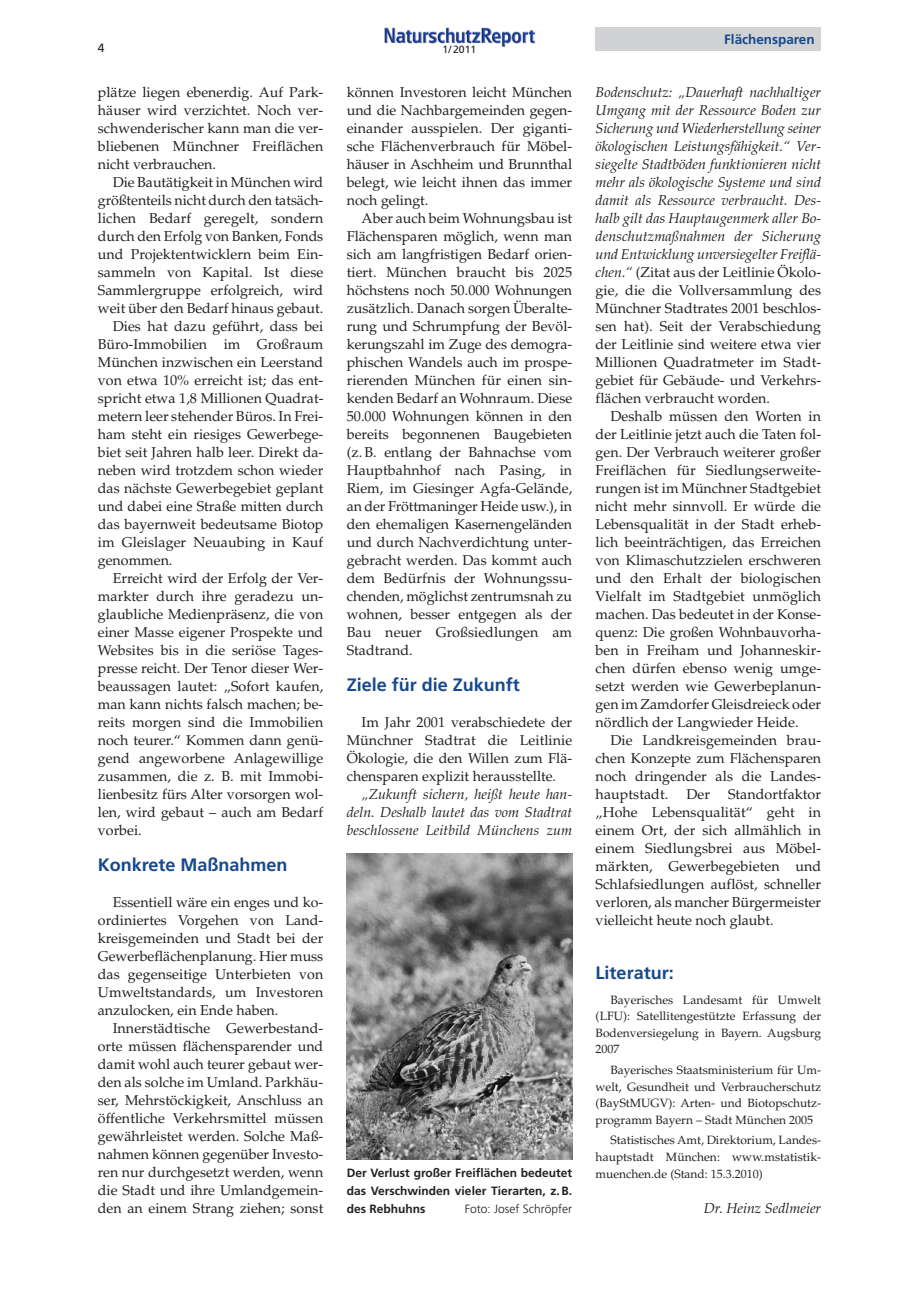
<style>
.page{position:relative;width:919px;height:1289px;background:#fff}
.page>*{position:absolute;margin:0;border:0;box-sizing:border-box;transform-origin:0 0}
.t1{font:700 18px "Frutiger";color:#16488f}
.t2{font:14.25px/18px "Palatino";color:#231f20;text-align:justify}
.t3{font:italic 14.25px/18px "Palatino";color:#231f20;text-align:justify}
.t4{font:700 13.5px "Frutiger";color:#16488f}
.t5{font:12px/16.5px "Palatino";letter-spacing:.005em;color:#231f20;text-align:justify}
.t6{font:700 12px/18px "Frutiger";color:#231f20;text-align:justify}
.t7{font:300 12px "Frutiger";color:#231f20}
.t8{font:12px "Frutiger";color:#231f20}
.t9{font:10.5px "Frutiger";color:#231f20}
.s1{font-style:normal}
</style>
<div class="page">
<img style="left:384px;top:27px;width:152px;height:20px">
<div style="left:595px;top:28px;width:226px;height:23px;background:#d1d2d4"></div>
<img style="left:347px;top:853px;width:225px;height:306px">
<p class="t8" style="left:98px;top:43px;width:8px">4</p>
<p class="t9" style="left:442px;top:45px;width:35px">1/ 2011</p>
<p class="t2" style="left:98px;top:84px;width:227px">plätze liegen ebenerdig. Auf Park&shy;häuser wird verzichtet. Noch ver&shy;schwenderischer kann man die ver&shy;bliebenen Münchner Freiflächen nicht verbrauchen.</p>
<p class="t2" style="left:113px;top:174px;width:212px">Die Bautätigkeit in München wird</p>
<p class="t2" style="left:98px;top:192px;width:227px">größtenteils nicht durch den tatsäch-</p>
<p class="t2" style="left:98px;top:210px;width:227px">lichen Bedarf geregelt, sondern</p>
<p class="t2" style="left:98px;top:228px;width:227px">durch den Erfolg von Banken, Fonds</p>
<p class="t2" style="left:98px;top:246px;width:227px">und Projektentwicklern beim Ein-</p>
<p class="t2" style="left:98px;top:264px;width:227px">sammeln von Kapital. Ist diese</p>
<p class="t2" style="left:98px;top:282px;width:227px">Sammlergruppe erfolgreich, wird</p>
<p class="t2" style="left:98px;top:300px;width:227px">weit über den Bedarf hinaus gebaut.</p>
<p class="t2" style="left:113px;top:318px;width:212px">Dies hat dazu geführt, dass bei</p>
<p class="t2" style="left:98px;top:336px;width:227px">Büro-Immobilien im Großraum</p>
<p class="t2" style="left:98px;top:354px;width:227px">München inzwischen ein Leerstand</p>
<p class="t2" style="left:98px;top:372px;width:227px">von etwa 10% erreicht ist; das ent-</p>
<p class="t2" style="left:98px;top:390px;width:227px">spricht etwa 1,8 Millionen Quadrat-</p>
<p class="t2" style="left:98px;top:408px;width:227px">metern leer stehender Büros. In Frei-</p>
<p class="t2" style="left:98px;top:426px;width:227px">ham steht ein riesiges Gewerbege-</p>
<p class="t2" style="left:98px;top:444px;width:227px">biet seit Jahren halb leer. Direkt da-</p>
<p class="t2" style="left:98px;top:462px;width:227px">neben wird trotzdem schon wieder</p>
<p class="t2" style="left:98px;top:480px;width:227px">das nächste Gewerbegebiet geplant</p>
<p class="t2" style="left:98px;top:498px;width:227px">und dabei eine Straße mitten durch</p>
<p class="t2" style="left:98px;top:516px;width:227px">das bayernweit bedeutsame Biotop</p>
<p class="t2" style="left:98px;top:534px;width:227px">im Gleislager Neuaubing in Kauf</p>
<p class="t2" style="left:98px;top:552px;width:76px">genommen.</p>
<p class="t2" style="left:113px;top:570px;width:212px">Erreicht wird der Erfolg der Ver-</p>
<p class="t2" style="left:98px;top:588px;width:227px">markter durch ihre geradezu un-</p>
<p class="t2" style="left:98px;top:606px;width:227px">glaubliche Medienpräsenz, die von</p>
<p class="t2" style="left:98px;top:624px;width:227px">einer Masse eigener Prospekte und</p>
<p class="t2" style="left:98px;top:642px;width:227px">Websites bis in die seriöse Tages-</p>
<p class="t2" style="left:98px;top:660px;width:227px">presse reicht. Der Tenor dieser Wer-</p>
<p class="t2" style="left:98px;top:678px;width:227px">beaussagen lautet: „Sofort kaufen,</p>
<p class="t2" style="left:98px;top:696px;width:227px">man kann nichts falsch machen; be-</p>
<p class="t2" style="left:98px;top:714px;width:227px">reits morgen sind die Immobilien</p>
<p class="t2" style="left:98px;top:732px;width:227px">noch teurer.“ Kommen dann genü-</p>
<p class="t2" style="left:98px;top:750px;width:227px">gend angeworbene Anlagewillige</p>
<p class="t2" style="left:98px;top:768px;width:227px">zusammen, die z. B. mit Immobi-</p>
<p class="t2" style="left:98px;top:786px;width:227px">lienbesitz fürs Alter vorsorgen wol-</p>
<p class="t2" style="left:98px;top:804px;width:227px">len, wird gebaut – auch am Bedarf</p>
<p class="t2" style="left:98px;top:822px;width:45px">vorbei.</p>
<p class="t1" style="left:98px;top:857px;width:191px">Konkrete Maßnahmen</p>
<p class="t2" style="left:98px;top:894px;width:227px;text-indent:15px">Essentiell wäre ein enges und ko&shy;ordiniertes Vorgehen von Land&shy;kreisgemeinden und Stadt bei der Gewerbeflächenplanung. Hier muss das gegenseitige Unterbieten von Umweltstandards, um Investoren anzulocken, ein Ende haben.</p>
<p class="t2" style="left:98px;top:1020px;width:227px;text-indent:15px">Innerstädtische Gewerbestand - orte müssen flächensparender und damit wohl auch teurer gebaut wer&shy;den als solche im Umland. Parkhäu&shy;ser, Mehrstöckigkeit, Anschluss an öffentliche Verkehrsmittel müssen gewährleistet werden. Solche Maß&shy;nahmen können gegenüber Investo&shy;ren nur durchgesetzt werden, wenn die Stadt und ihre Umlandgemein&shy;den an einem Strang ziehen; sonst</p>
<p class="t2" style="left:347px;top:84px;width:227px">können Investoren leicht München und die Nachbargemeinden gegen&shy;einander ausspielen. Der giganti&shy;sche Flächenverbrauch für Möbel&shy;häuser in Aschheim und Brunnthal belegt, wie leicht ihnen das immer noch gelingt.</p>
<p class="t2" style="left:347px;top:210px;width:227px;text-indent:15px">Aber auch beim Wohnungsbau ist Flächensparen möglich, wenn man sich am langfristigen Bedarf orien&shy;tiert. München braucht bis 2025 höchstens noch 50.000 Wohnungen zusätzlich. Danach sorgen Überalte&shy;rung und Schrumpfung der Bevöl&shy;kerungszahl im Zuge des demogra&shy;phischen Wandels auch im prospe&shy;rierenden München für einen sin&shy;kenden Bedarf an Wohnraum. Diese 50.000 Wohnungen können in den bereits begonnenen Baugebieten (z. B. entlang der Bahnachse vom Hauptbahnhof nach Pasing, in Riem, im Giesinger Agfa-Gelände, an der Fröttmaninger Heide usw.), in den ehemaligen Kasernengeländen und durch Nachverdichtung unter&shy;gebracht werden. Das kommt auch dem Bedürfnis der Wohnungssu&shy;chenden, möglichst zentrumsnah zu wohnen, besser entgegen als der Bau neuer Großsiedlungen am Stadtrand.</p>
<p class="t1" style="left:347px;top:677px;width:175px">Ziele für die Zukunft</p>
<p class="t2" style="left:347px;top:714px;width:227px;text-indent:15px">Im Jahr 2001 verabschiedete der Münchner Stadtrat die Leitlinie Ökologie, die den Willen zum Flä&shy;chensparen explizit herausstellte.</p>
<p class="t3" style="left:347px;top:786px;width:227px;text-indent:15px">„Zukunft sichern, heißt heute han&shy;deln. Deshalb lautet das vom Stadtrat beschlossene Leitbild Münchens zum</p>
<p class="t6" style="left:347px;top:1164px;width:227px">Der Verlust großer Freiflächen bedeutet das Verschwinden vieler Tierarten, z.B. des Rebhuhns</p>
<p class="t7" style="left:464px;top:1204px;width:109px">Foto: Josef Schröpfer</p>
<p class="t4" style="left:724px;top:34px;width:92px">Flächensparen</p>
<p class="t3" style="left:595px;top:84px;width:227px">Bodenschutz: „Dauerhaft nachhaltiger Umgang mit der Ressource Boden zur Sicherung und Wiederherstellung seiner ökologischen Leistungsfähigkeit.“ Ver&shy;siegelte Stadtböden funktionieren nicht mehr als ökologische Systeme und sind damit als Ressource verbraucht. Des&shy;halb gilt das Hauptaugenmerk aller Bo&shy;denschutzmaßnahmen der Sicherung und Entwicklung unversiegelter Freiflä&shy;chen.“ <span class="s1">(Zitat aus der Leitlinie Ökolo&shy;gie, die die Vollversammlung des Münchner Stadtrates 2001 beschlos&shy;sen hat). Seit der Verabschiedung der Leitlinie sind weitere etwa vier Millionen Quadratmeter im Stadt&shy;gebiet für Gebäude- und Verkehrs&shy;flächen verbraucht worden.</span></p>
<p class="t2" style="left:595px;top:408px;width:227px;text-indent:15px">Deshalb müssen den Worten in der Leitlinie jetzt auch die Taten fol&shy;gen. Der Verbrauch weiterer großer Freiflächen für Siedlungserweite&shy;rungen ist im Münchner Stadtgebiet nicht mehr sinnvoll. Er würde die Lebensqualität in der Stadt erheb&shy;lich beeinträchtigen, das Erreichen von Klimaschutzzielen erschweren und den Erhalt der biologischen Vielfalt im Stadtgebiet unmöglich machen. Das bedeutet in der Konse&shy;quenz: Die großen Wohnbauvorha&shy;ben in Freiham und Johanneskir&shy;chen dürfen ebenso wenig umge&shy;setzt werden wie Gewerbeplanun&shy;gen im Zamdorfer Gleisdreieck oder nördlich der Langwieder Heide.</p>
<p class="t2" style="left:595px;top:732px;width:227px;text-indent:15px">Die Landkreisgemeinden brau&shy;chen Konzepte zum Flächensparen noch dringender als die Landes&shy;hauptstadt.</p>
<p class="t2" style="left:595px;top:786px;width:227px;text-indent:132px">Standortfaktor „Hohe Lebensqualität“ geht in einem Ort, der sich allmählich in einem Siedlungsbrei aus Möbel&shy;märkten, Gewerbegebieten und Schlafsiedlungen auflöst, schneller verloren, als mancher Bürgermeister vielleicht heute noch glaubt.</p>
<p class="t1" style="left:595px;top:965px;width:80px">Literatur:</p>
<p class="t5" style="left:595px;top:992px;width:227px;text-indent:15px">Bayerisches Landesamt für Umwelt (LFU): Satellitengestützte Erfassung der Bodenversiegelung in Bayern. Augsburg 2007</p>
<p class="t5" style="left:595px;top:1063px;width:227px;text-indent:15px">Bayerisches Staatsministerium für Um&shy;welt, Gesundheit und Verbraucherschutz (BayStMUGV): Arten- und Biotopschutz&shy;programm Bayern – Stadt München 2005</p>
<p class="t5" style="left:595px;top:1133px;width:227px;text-indent:15px">Statistisches Amt, Direktorium, Landes&shy;hauptstadt München: www.mstatistik&shy;muen chen.de (Stand: 15.3.2010)</p>
<p class="t3" style="left:703px;top:1200px;width:119px">Dr. Heinz Sedlmeier</p>
<p class="t2" style="left:686px;top:786px;width:25px">Der</p>
</div>
